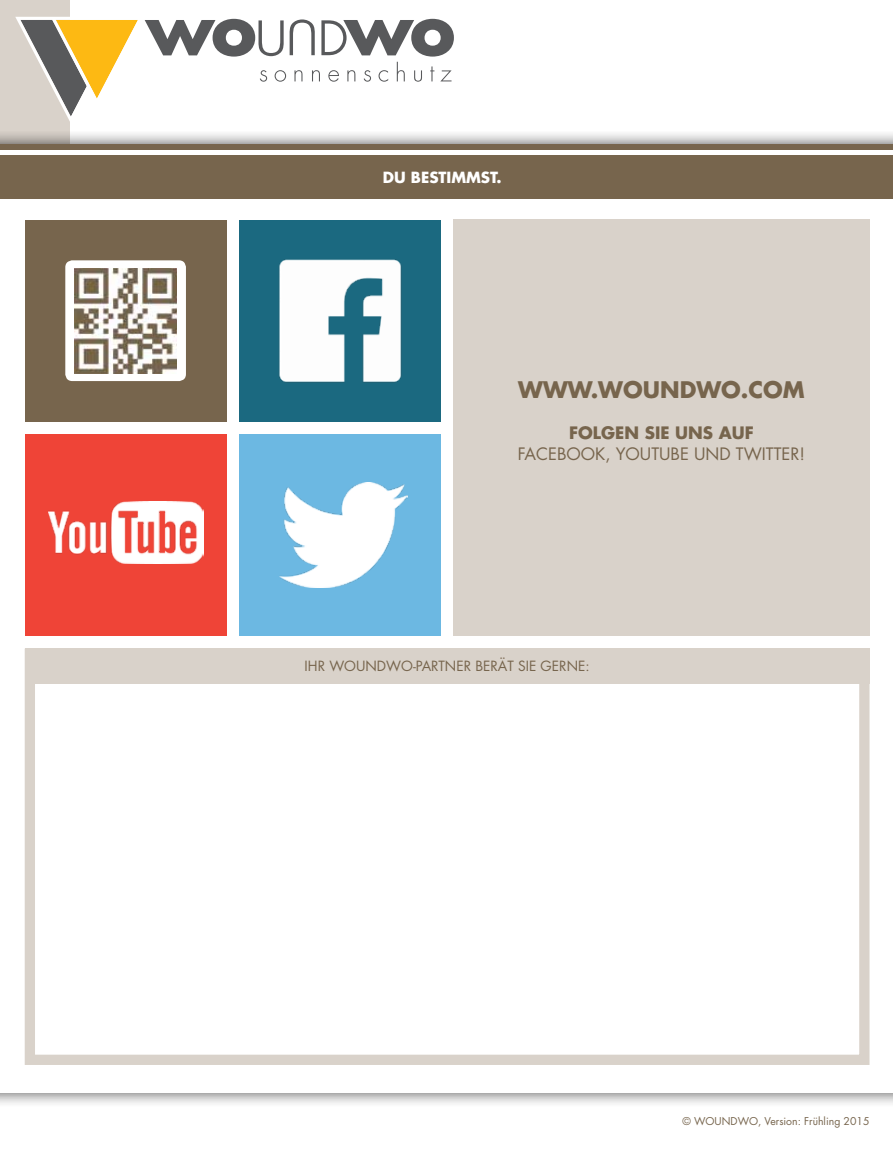
<style>
.page{position:relative;width:893px;height:1153px;background:#fff}
.page>*{position:absolute;margin:0;border:0;box-sizing:border-box;transform-origin:0 0}
.t1{font:700 22.2px "Futura";color:#77654d}
.t2{font:16.65px "Futura";color:#77654d}
.t3{font:700 16.65px "Futura";color:#77654d}
.t4{font:700 15px "Futura";color:#fff}
.t5{font:13.65px "Futura";color:#77654d}
.t6{font:10.5px "Futura";color:#77654d}
</style>
<div class="page">
<div style="left:0;top:1090px;width:893px;height:62px;background:#000;opacity:.75"></div>
<div style="left:1px;top:0;width:69px;height:187px;background:#d9d2ca"></div>
<div style="left:0;top:129px;width:893px;height:63px;background:#000;opacity:.75"></div>
<div style="left:0;top:145px;width:893px;height:54px;background:#77654d"></div>
<hr style="left:0;top:150px;width:893px;height:4px;background:#fff">
<div style="left:25px;top:220px;width:202px;height:201px;background:#77654d"></div>
<div style="left:453px;top:220px;width:416px;height:416px;background:#d9d2ca"></div>
<div style="left:64px;top:259px;width:123px;height:123px;background:#fff;border-radius:8px"></div>
<img style="left:74px;top:268px;width:103px;height:105px">
<div style="left:63px;top:258px;width:125px;height:125px;border:2px solid #77654d;border-radius:8px"></div>
<div style="left:239px;top:220px;width:202px;height:201px;background:#1b6980"></div>
<img style="left:279px;top:259px;width:122px;height:124px">
<div style="left:25px;top:434px;width:202px;height:202px;background:#ef4437"></div>
<img style="left:48px;top:501px;width:155px;height:62px">
<div style="left:239px;top:434px;width:202px;height:202px;background:#6cb8e2"></div>
<img style="left:279px;top:483px;width:129px;height:104px">
<div style="left:25px;top:648px;width:844px;height:416px;background:#fff;border:10px solid #d9d2ca"></div>
<div style="left:25px;top:648px;width:844px;height:35px;background:#d9d2ca"></div>
<svg style="left:15px;top:17px;width:439px;height:104px"></svg>
<p class="t4" style="left:383px;top:166px;width:120px">DU BESTIMMST.</p>
<h1 class="t1" style="left:518px;top:374px;width:124px">WWW.WOUND</h1>
<h1 class="t1" style="left:696px;top:374px;width:89px">WO.COM</h1>
<p class="t3" style="left:569px;top:421px;width:22px">FOLGEN</p>
<p class="t3" style="left:645px;top:421px;width:44px">SIE UNS</p>
<p class="t3" style="left:719px;top:421px;width:13px">AUF</p>
<p class="t2" style="left:518px;top:442px;width:289px">FACEBOOK, YOUTUBE UND TWITTER !</p>
<p class="t5" style="left:305px;top:656px;width:8px">IHR</p>
<p class="t5" style="left:329px;top:656px;width:262px">WOU NDWO-PARTNER BE RÄT SIE GE RNE:</p>
<p class="t6" style="left:682px;top:1113px;width:189px">© WOU NDWO, VERSION: FRÜHLING 2015</p>
</div>
